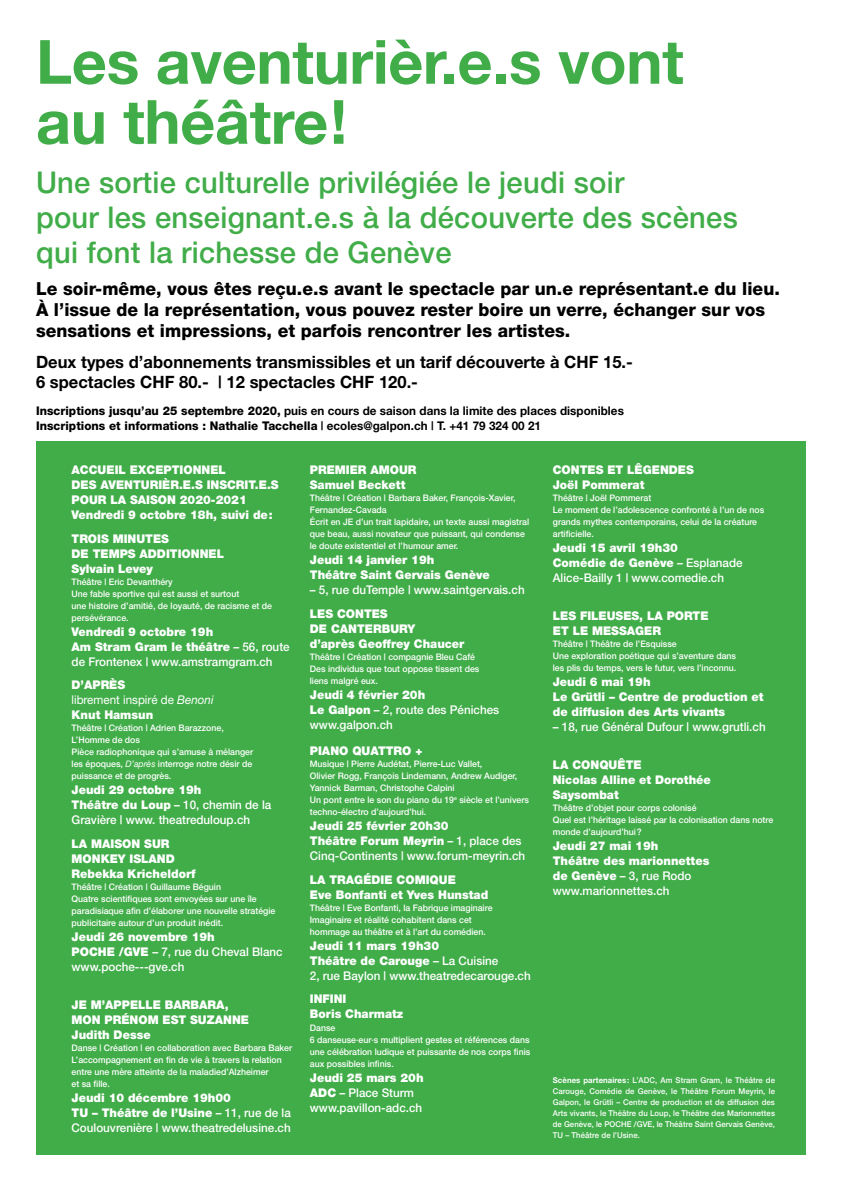
<style>
.page{position:relative;width:842px;height:1191px;background:#fff}
.page>*{position:absolute;margin:0;border:0;box-sizing:border-box;transform-origin:0 0}
.t1{font:700 61px/60px "Helvetica Neue";letter-spacing:-.005em;color:#41ad49}
.t2{font:500 30px/35px "Helvetica Neue";letter-spacing:.01em;color:#41ad49}
.t3{font:800 18px/21px "Helvetica Neue";letter-spacing:.005em;color:#000}
.t4{font:700 17px/20px "Helvetica Neue";letter-spacing:.005em;color:#000}
.t5{font:900 12px/15px "Helvetica Neue";color:#fff}
.t6{font:500 12px/15px "Helvetica Neue";color:#fff}
.t7{font:700 12px/15px "Helvetica Neue";letter-spacing:.005em;color:#000}
.t8{font:12px/15px "Helvetica Neue";color:#fff}
.t9{font:500 9px/12px "Helvetica Neue";color:#fff}
.t10{font:500 8px/11px "Helvetica Neue";letter-spacing:.01em;color:#fff;text-align:justify}
.s1{font-weight:800}
.s2{font-weight:900}
.s3{font-weight:500}
.s4{font-style:italic}
.s5{font-weight:400;font-style:italic}
.s6{font-weight:700}
</style>
<div class="page">
<div style="left:36px;top:441px;width:770px;height:714px;background:#41ad49"></div>
<h1 class="t1" style="left:36px;top:31px;width:649px">Les aventurièr.e.s vont au théâtre!</h1>
<h2 class="t2" style="left:36px;top:164px;width:703px">Une sortie culturelle privilégiée le jeudi soir<br>pour les enseignant.e.s à la découverte des scènes qui font la richesse de Genève</h2>
<h3 class="t3" style="left:36px;top:278px;width:745px">Le soir-même, vous êtes reçu.e.s avant le spectacle par un.e représentant.e du lieu.<br>À l’issue de la représentation, vous pouvez rester boire un verre, échanger sur vos sensations et impressions, et parfois rencontrer les artistes.</h3>
<h3 class="t4" style="left:36px;top:352px;width:598px">Deux types d’abonnements transmissibles et un tarif découverte à CHF 15.-<br>6 spectacles CHF 80.- | 12 spectacles CHF 120.-</h3>
<h3 class="t7" style="left:36px;top:402px;width:589px"><span class="s1">Inscriptions jusqu’au 25 septembre 2020,</span> puis en cours de saison dans la limite des places disponibles<br><span class="s1">Inscriptions et informations : Nathalie Tacchella</span> | ecoles@galpon.ch | T. +41 79 324 00 21</h3>
<h3 class="t5" style="left:310px;top:462px;width:108px">PREMIER AMOUR<br>Samuel Beckett</h3>
<p class="t9" style="left:310px;top:492px;width:221px">Théâtre | Création | Barbara Baker, François-Xavier, Fernandez-Cavada<br>Écrit en JE d’un trait lapidaire, un texte aussi magistral que beau, aussi novateur que puissant, qui condense le doute existentiel et l’humour amer.</p>
<h3 class="t5" style="left:310px;top:552px;width:181px">Jeudi 14 janvier 19h<br>Théâtre Saint Gervais Genève</h3>
<h3 class="t6" style="left:310px;top:582px;width:216px">– 5, rue duTemple | www.saintgervais.ch</h3>
<h3 class="t5" style="left:310px;top:606px;width:156px">LES CONTES<br>DE CANTERBURY<br>d’après Geoffrey Chaucer</h3>
<p class="t9" style="left:310px;top:650px;width:171px">Théâtre | Création | compagnie Bleu Café<br>Des individus que tout oppose tissent des liens malgré eux.</p>
<h3 class="t6" style="left:310px;top:687px;width:191px"><span class="s2">Jeudi 4 février 20h<br>Le Galpon</span> – 2, route des Péniches www.galpon.ch</h3>
<h3 class="t5" style="left:310px;top:743px;width:114px">PIANO QUATTRO +</h3>
<p class="t9" style="left:310px;top:758px;width:221px">Musique | Pierre Audétat, Pierre-Luc Vallet,<br>Olivier Rogg, François Lindemann, Andrew Audiger, Yannick Barman, Christophe Calpini<br>Un pont entre le son du piano du 19<sup>e</sup> siècle et l’univers techno-électro d’aujourd’hui.</p>
<h3 class="t6" style="left:310px;top:818px;width:217px"><span class="s2">Jeudi 25 février 20h30<br>Théâtre Forum Meyrin</span> – 1, place des<br>Cinq-Continents | www.forum-meyrin.ch</h3>
<h3 class="t5" style="left:310px;top:872px;width:180px">LA TRAGÉDIE COMIQUE<br>Eve Bonfanti et Yves Hunstad</h3>
<p class="t9" style="left:310px;top:901px;width:184px">Théâtre | Eve Bonfanti, la Fabrique imaginaire<br>Imaginaire et réalité cohabitent dans cet hommage au théâtre et à l’art du comédien.</p>
<h3 class="t6" style="left:310px;top:938px;width:222px"><span class="s2">Jeudi 11 mars 19h30<br>Théâtre de Carouge</span> – La Cuisine<br>2, rue Baylon | www.theatredecarouge.ch</h3>
<h3 class="t5" style="left:310px;top:991px;width:95px">INFINI<br>Boris Charmatz</h3>
<p class="t9" style="left:310px;top:1021px;width:222px">Danse<br>6 danseuse·eur·s multiplient gestes et références dans une célébration ludique et puissante de nos corps finis aux possibles infinis.</p>
<h3 class="t6" style="left:310px;top:1069px;width:115px"><span class="s2">Jeudi 25 mars 20h<br>ADC</span> – Place Sturm www.pavillon-adc.ch</h3>
<h3 class="t5" style="left:553px;top:462px;width:143px">CONTES ET LÊGENDES<br>Joël Pommerat</h3>
<p class="t9" style="left:553px;top:492px;width:213px">Théâtre | Joël Pommerat<br>Le moment de l’adolescence confronté à l’un de nos grands mythes contemporains, celui de la créature artificielle.</p>
<h3 class="t6" style="left:553px;top:540px;width:191px"><span class="s2">Jeudi 15 avril 19h30<br>Comédie de Genève</span> – Esplanade<br>Alice-Bailly 1 | www.comedie.ch</h3>
<h3 class="t5" style="left:553px;top:608px;width:157px">LES FILEUSES, LA PORTE<br>ET LE MESSAGER</h3>
<p class="t9" style="left:553px;top:638px;width:185px">Théâtre | Théâtre de l’Esquisse<br>Une exploration poétique qui s’aventure dans les plis du temps, vers le futur, vers l’inconnu.</p>
<h3 class="t5" style="left:553px;top:674px;width:212px">Jeudi 6 mai 19h<br>Le Grütli – Centre de production et de diffusion des Arts vivants</h3>
<h3 class="t6" style="left:553px;top:719px;width:214px">– 18, rue Général Dufour | www.grutli.ch</h3>
<h3 class="t5" style="left:553px;top:757px;width:160px">LA CONQUÊTE<br>Nicolas Alline et Dorothée<br>Saysombat</h3>
<p class="t9" style="left:553px;top:802px;width:222px">Théâtre d’objet pour corps colonisé<br>Quel est l’héritage laissé par la colonisation dans notre monde d’aujourd’hui ?</p>
<h3 class="t5" style="left:553px;top:838px;width:158px">Jeudi 27 mai 19h<br>Théâtre des marionnettes de Genève <span class="s3">– 3, rue Rodo www.marionnettes.ch</span></h3>
<h3 class="t5" style="left:72px;top:462px;width:17px">Accueil</h3>
<h3 class="t5" style="left:130px;top:462px;width:26px">exceptionnel</h3>
<h3 class="t5" style="left:72px;top:477px;width:10px">des</h3>
<h3 class="t5" style="left:100px;top:477px;width:25px">Aventuri</h3>
<h3 class="t5" style="left:162px;top:477px;width:53px">èr.e.s inscrit</h3>
<h3 class="t5" style="left:255px;top:477px;width:24px">.e.s</h3>
<h3 class="t5" style="left:72px;top:492px;width:10px">pour</h3>
<h3 class="t5" style="left:110px;top:492px;width:29px">la saison</h3>
<h3 class="t5" style="left:72px;top:492px;width:203px;text-indent:108px">2020-2021<br>Vendredi 9 octobre 18h, suivi de :</h3>
<h3 class="t5" style="left:72px;top:531px;width:154px">TROIS MINUTES<br>DE TEMPS ADDITIONNEL<br>Sylvain Levey</h3>
<p class="t9" style="left:72px;top:575px;width:202px">Théâtre | Eric Devanthéry<br>Une fable sportive qui est aussi et surtout<br>une histoire d’amitié, de loyauté, de racisme et de persévérance.</p>
<h3 class="t5" style="left:72px;top:624px;width:220px">Vendredi 9 octobre 19h<br>Am Stram Gram le théâtre <span class="s3">– 56, route de Frontenex | www.amstramgram.ch</span></h3>
<h3 class="t8" style="left:72px;top:677px;width:144px"><span class="s2">D’APRÈS<br></span>librement inspiré de <span class="s4">Benoni<br></span><span class="s2">Knut Hamsun</span></h3>
<p class="t9" style="left:72px;top:722px;width:183px">Théâtre | Création | Adrien Barazzone, L’Homme de dos<br>Pièce radiophonique qui s’amuse à mélanger les époques, <span class="s5">D’après</span> interroge notre désir de puissance et de progrès.</p>
<h3 class="t6" style="left:72px;top:782px;width:201px"><span class="s2">Jeudi 29 octobre 19h<br>Théâtre du Loup</span> – 10, chemin de la<br>Gravière | www. theatreduloup.ch</h3>
<h3 class="t5" style="left:72px;top:836px;width:126px">LA MAISON SUR<br>MONKEY ISLAND<br>Rebekka Kricheldorf</h3>
<p class="t9" style="left:72px;top:880px;width:205px">Théâtre | Création | Guillaume Béguin<br>Quatre scientifiques sont envoyées sur une île paradisiaque afin d’élaborer une nouvelle stratégie publicitaire autour d’un produit inédit.</p>
<h3 class="t6" style="left:72px;top:929px;width:213px"><span class="s2">Jeudi 26 novembre 19h<br>POCHE /GVE</span> – 7, rue du Cheval Blanc www.poche---gve.ch</h3>
<h3 class="t5" style="left:72px;top:997px;width:179px">JE M’APPELLE BARBARA,<br>MON PRÉNOM EST SUZANNE<br>Judith Desse</h3>
<p class="t9" style="left:72px;top:1041px;width:222px">Danse | Création | en collaboration avec Barbara Baker L’accompagnement en fin de vie à travers la relation entre une mère atteinte de la maladied’Alzheimer<br>et sa fille.</p>
<h3 class="t6" style="left:72px;top:1090px;width:221px"><span class="s2">Jeudi 10 décembre 19h00<br>TU – Théâtre de l’Usine</span> – 11, rue de la<br>Coulouvrenière | www.theatredelusine.ch</h3>
<p class="t10" style="left:553px;top:1074px;width:224px"><span class="s6">Scènes partenaires :</span> L’ADC, Am Stram Gram, le Théâtre de Carouge, Comédie de Genève, le Théâtre Forum Meyrin, le Galpon, le Grütli – Centre de production et de diffusion des Arts vivants, le Théâtre du Loup, le Théâtre des Marionnettes de Genève, le POCHE /GVE, le Théâtre Saint Gervais Genève, TU – Théâtre de l’Usine.</p>
</div>
